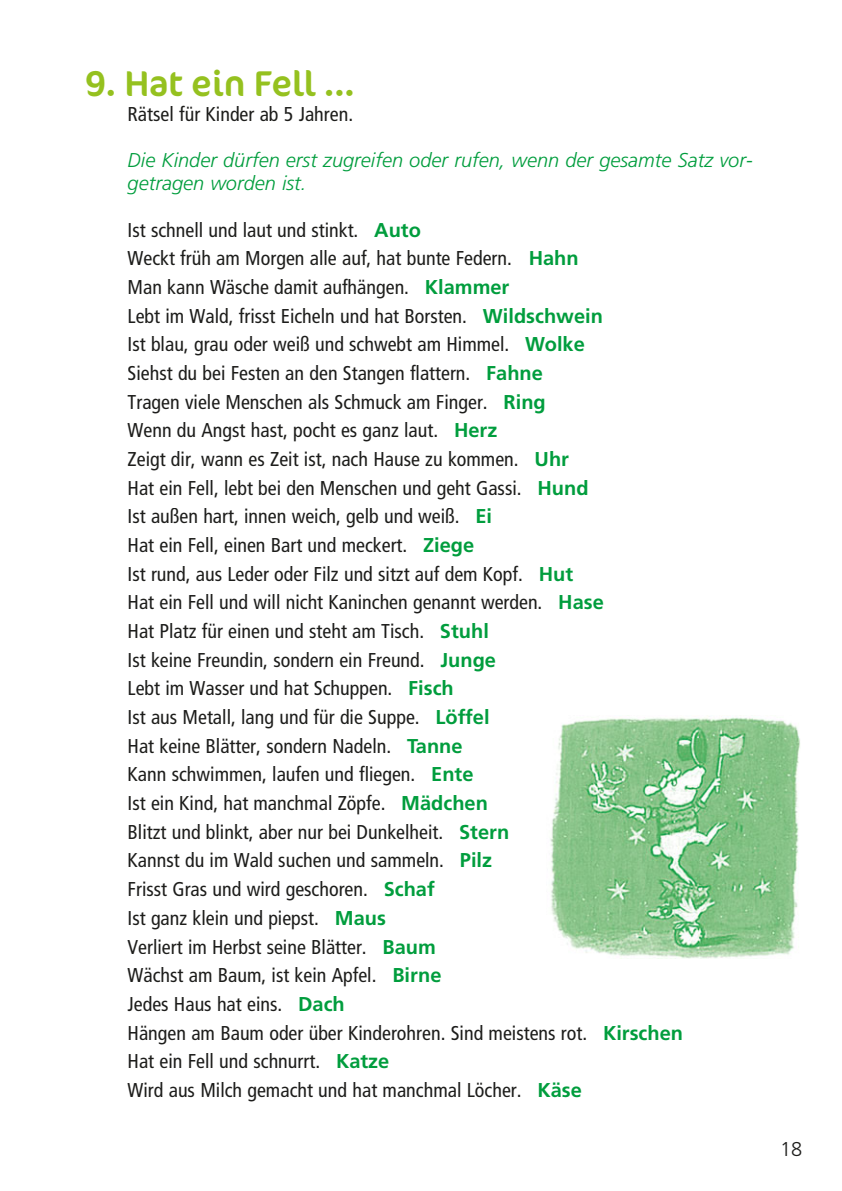
<style>
.page{position:relative;width:842px;height:1191px;background:#fff}
.page>*{position:absolute;margin:0;border:0;box-sizing:border-box;transform-origin:0 0}
.t1{font:36px "Cocon";color:#95c11f}
.t2{font:condensed 20px/28.6px "Frutiger LT";color:#1d1d1b}
.t3{font:italic 300 20px/23px "Frutiger LT";color:#009d3d}
.t4{font:300 20px "Frutiger LT";color:#1d1d1b}
.s1{font-weight:700;font-stretch:normal;color:#009d3d}
</style>
<div class="page">
<img style="left:550px;top:715px;width:250px;height:243px">
<h1 class="t1" style="left:85px;top:70px;width:271px">9. Hat ein Fell ...</h1>
<p class="t2" style="left:128px;top:101px;width:227px">Rätsel für Kinder ab 5 Jahren.</p>
<p class="t3" style="left:128px;top:150px;width:627px">Die Kinder dürfen erst zugreifen oder rufen, wenn der gesamte Satz vor&shy;getragen worden ist.</p>
<p class="t2" style="left:128px;top:216px;width:557px">Ist schnell und laut und stinkt. <span class="s1">Auto<br></span>Weckt früh am Morgen alle auf, hat bunte Federn. <span class="s1">Hahn<br></span>Man kann Wäsche damit aufhängen. <span class="s1">Klammer<br></span>Lebt im Wald, frisst Eicheln und hat Borsten. <span class="s1">Wildschwein<br></span>Ist blau, grau oder weiß und schwebt am Himmel. <span class="s1">Wolke<br></span>Siehst du bei Festen an den Stangen flattern. <span class="s1">Fahne<br></span>Tragen viele Menschen als Schmuck am Finger. <span class="s1">Ring<br></span>Wenn du Angst hast, pocht es ganz laut. <span class="s1">Herz<br></span>Zeigt dir, wann es Zeit ist, nach Hause zu kommen. <span class="s1">Uhr<br></span>Hat ein Fell, lebt bei den Menschen und geht Gassi. <span class="s1">Hund<br></span>Ist außen hart, innen weich, gelb und weiß. <span class="s1">Ei<br></span>Hat ein Fell, einen Bart und meckert. <span class="s1">Ziege<br></span>Ist rund, aus Leder oder Filz und sitzt auf dem Kopf. <span class="s1">Hut<br></span>Hat ein Fell und will nicht Kaninchen genannt werden. <span class="s1">Hase<br></span>Hat Platz für einen und steht am Tisch. <span class="s1">Stuhl<br></span>Ist keine Freundin, sondern ein Freund. <span class="s1">Junge<br></span>Lebt im Wasser und hat Schuppen. <span class="s1">Fisch<br></span>Ist aus Metall, lang und für die Suppe. <span class="s1">Löffel<br></span>Hat keine Blätter, sondern Nadeln. <span class="s1">Tanne<br></span>Kann schwimmen, laufen und fliegen. <span class="s1">Ente<br></span>Ist ein Kind, hat manchmal Zöpfe. <span class="s1">Mädchen<br></span>Blitzt und blinkt, aber nur bei Dunkelheit. <span class="s1">Stern<br></span>Kannst du im Wald suchen und sammeln. <span class="s1">Pilz<br></span>Frisst Gras und wird geschoren. <span class="s1">Schaf<br></span>Ist ganz klein und piepst. <span class="s1">Maus<br></span>Verliert im Herbst seine Blätter. <span class="s1">Baum<br></span>Wächst am Baum, ist kein Apfel. <span class="s1">Birne<br></span>Jedes Haus hat eins. <span class="s1">Dach<br></span>Hängen am Baum oder über Kinderohren. Sind meistens rot. <span class="s1">Kirschen </span>Hat ein Fell und schnurrt. <span class="s1">Katze<br></span>Wird aus Milch gemacht und hat manchmal Löcher. <span class="s1">Käse</span></p>
<p class="t4" style="left:780px;top:1139px;width:24px">18</p>
</div>
